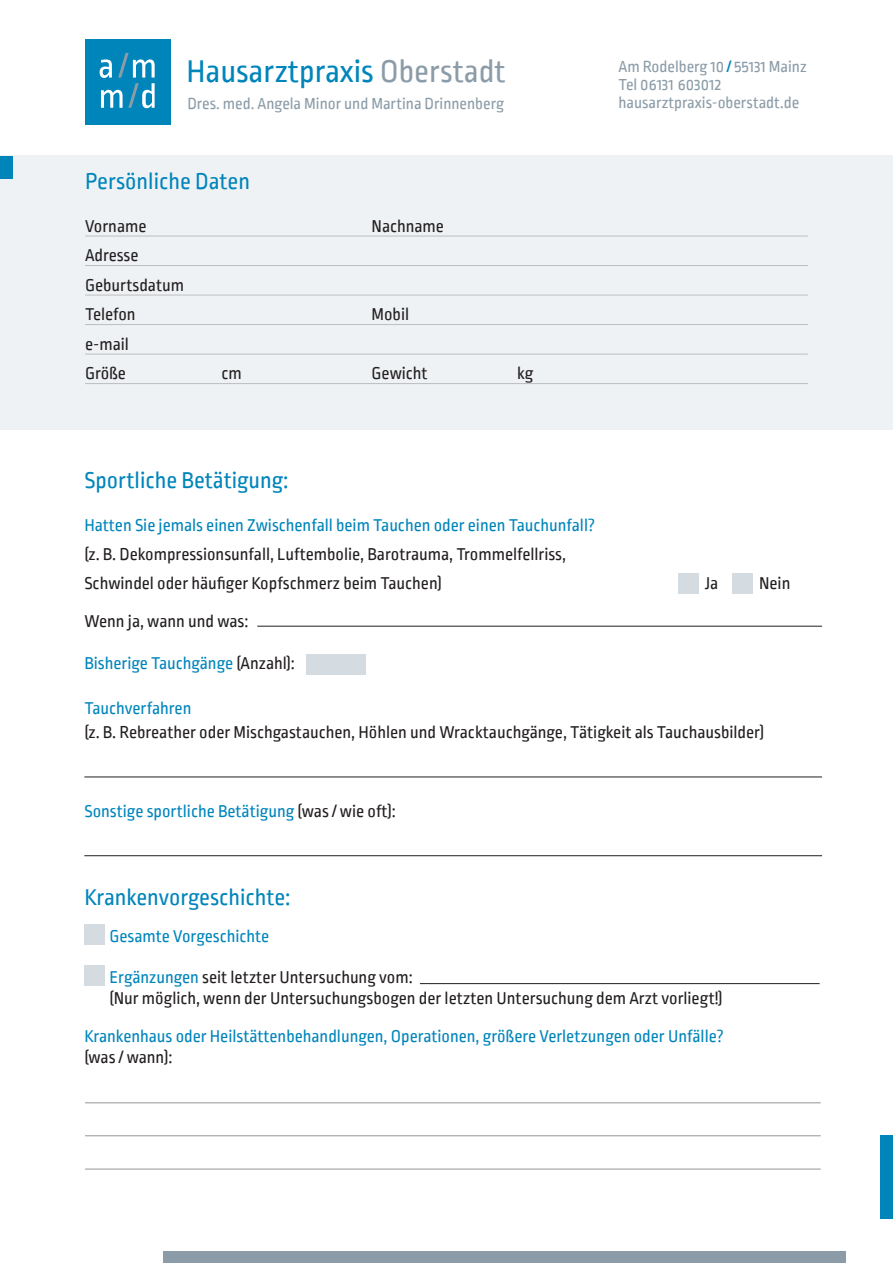
<style>
.page{position:relative;width:893px;height:1263px;background:#fff}
.page>*{position:absolute;margin:0;border:0;box-sizing:border-box;transform-origin:0 0}
.t1{font:33px "Ropa Sans PTT";color:#0085bb}
.t2{font:24px "Ropa Sans PTT";color:#0085bb}
.t3{font:18px/29.5px "Ropa Sans PTT";color:#231f20}
.t4{font:18px "Ropa Sans PTT";color:#0085bb}
.t5{font:16.8px/18px "Ropa Sans PTT";color:#8b9ca8}
.s1{color:#8b9ca8}
.s2{font-family:"Ropa Sans Pro";font-weight:500;color:#0085bb}
.s3{color:#231f20}
.s4{color:#0085bb}
</style>
<div class="page">
<hr style="left:84px;top:777px;width:738px;height:1px;background:#231f20">
<hr style="left:84px;top:855px;width:738px;height:1px;background:#231f20">
<div style="left:678px;top:573px;width:21px;height:20px;background:#d4dce1"></div>
<div style="left:732px;top:573px;width:21px;height:20px;background:#d4dce1"></div>
<div style="left:84px;top:924px;width:21px;height:20px;background:#d4dce1"></div>
<div style="left:84px;top:965px;width:21px;height:20px;background:#d4dce1"></div>
<div style="left:0;top:155px;width:893px;height:274px;background:#eff2f4"></div>
<div style="left:880px;top:1135px;width:13px;height:84px;background:#0085bb"></div>
<div style="left:164px;top:1251px;width:682px;height:12px;background:#8b9ca8"></div>
<div style="left:0;top:156px;width:13px;height:22px;background:#0085bb"></div>
<hr style="left:85px;top:236px;width:723px;height:1px;background:#bcbdc0">
<hr style="left:85px;top:265px;width:723px;height:1px;background:#bcbdc0">
<hr style="left:85px;top:295px;width:723px;height:1px;background:#bcbdc0">
<hr style="left:85px;top:324px;width:723px;height:1px;background:#bcbdc0">
<hr style="left:85px;top:354px;width:723px;height:1px;background:#bcbdc0">
<hr style="left:85px;top:383px;width:723px;height:1px;background:#bcbdc0">
<hr style="left:85px;top:1102px;width:736px;height:1px;background:#939598">
<hr style="left:85px;top:1135px;width:736px;height:1px;background:#939598">
<hr style="left:85px;top:1169px;width:736px;height:1px;background:#939598">
<div style="left:306px;top:655px;width:60px;height:20px;background:#d4dce1"></div>
<hr style="left:420px;top:983px;width:400px;height:1px;background:#231f20">
<div style="left:85px;top:40px;width:85px;height:85px;background:#0085bb"></div>
<svg style="left:100px;top:53px;width:55px;height:55px"></svg>
<hr style="left:257px;top:626px;width:565px;height:1px;background:#231f20">
<h1 class="t1" style="left:186px;top:53px;width:321px">Hausarztpraxis <span class="s1">Oberstadt</span></h1>
<p class="t5" style="left:187px;top:95px;width:318px">Dres. med. Angela Minor und Martina Drinnenberg</p>
<h2 class="t2" style="left:85px;top:169px;width:166px">Persönliche Daten</h2>
<p class="t3" style="left:85px;top:212px;width:63px">Vorname</p>
<p class="t3" style="left:372px;top:212px;width:74px">Nachname</p>
<p class="t3" style="left:85px;top:242px;width:101px">Adresse<br>Geburtsdatum<br>Telefon</p>
<p class="t3" style="left:372px;top:301px;width:39px">Mobil</p>
<p class="t3" style="left:85px;top:330px;width:45px">e-mail<br>Größe</p>
<p class="t3" style="left:222px;top:360px;width:22px">cm</p>
<p class="t3" style="left:372px;top:360px;width:58px">Gewicht</p>
<p class="t3" style="left:517px;top:360px;width:18px">kg</p>
<p class="t5" style="left:619px;top:59px;width:190px">Am Rodelberg 10 <span class="s2">/</span> 55131 Mainz<br>Tel 06131 603012 hausarztpraxis-oberstadt.de</p>
<h2 class="t2" style="left:84px;top:467px;width:206px">Sportliche Betätigung:</h2>
<p class="t4" style="left:84px;top:515px;width:512px">Hatten Sie jemals einen Zwischenfall beim Tauchen oder einen Tauchunfall?</p>
<p class="t3" style="left:84px;top:541px;width:483px;line-height:28.5px">(z. B. Dekompressionsunfall, Luftembolie, Barotrauma, Trommelfellriss,<br>Schwindel oder häufiger Kopfschmerz beim Tauchen)</p>
<p class="t3" style="left:705px;top:569px;width:15px">Ja</p>
<p class="t3" style="left:759px;top:569px;width:33px">Nein</p>
<p class="t3" style="left:84px;top:607px;width:166px">Wenn ja, wann und was:</p>
<p class="t4" style="left:84px;top:654px;width:212px">Bisherige Tauchgänge <span class="s3">(Anzahl):</span></p>
<p class="t4" style="left:84px;top:699px;width:109px">Tauchverfahren</p>
<p class="t3" style="left:84px;top:719px;width:681px">(z. B. Rebreather oder Mischgastauchen, Höhlen und Wracktauchgänge, Tätigkeit als Tauchausbilder)</p>
<p class="t4" style="left:84px;top:802px;width:313px">Sonstige sportliche Betätigung <span class="s3">(was / wie oft):</span></p>
<h2 class="t2" style="left:84px;top:884px;width:208px">Krankenvorgeschichte:</h2>
<p class="t4" style="left:110px;top:926px;width:161px">Gesamte Vorgeschichte</p>
<p class="t3" style="left:110px;top:967px;width:615px;line-height:21px"><span class="s4">Ergänzungen</span> seit letzter Untersuchung vom:<br>(Nur möglich, wenn der Untersuchungsbogen der letzten Untersuchung dem Arzt vorliegt!)</p>
<p class="t4" style="left:84px;top:1026px;width:641px">Krankenhaus oder Heilstättenbehandlungen, Operationen, größere Verletzungen oder Unfälle?</p>
<p class="t3" style="left:84px;top:1043px;width:90px">(was / wann):</p>
</div>
